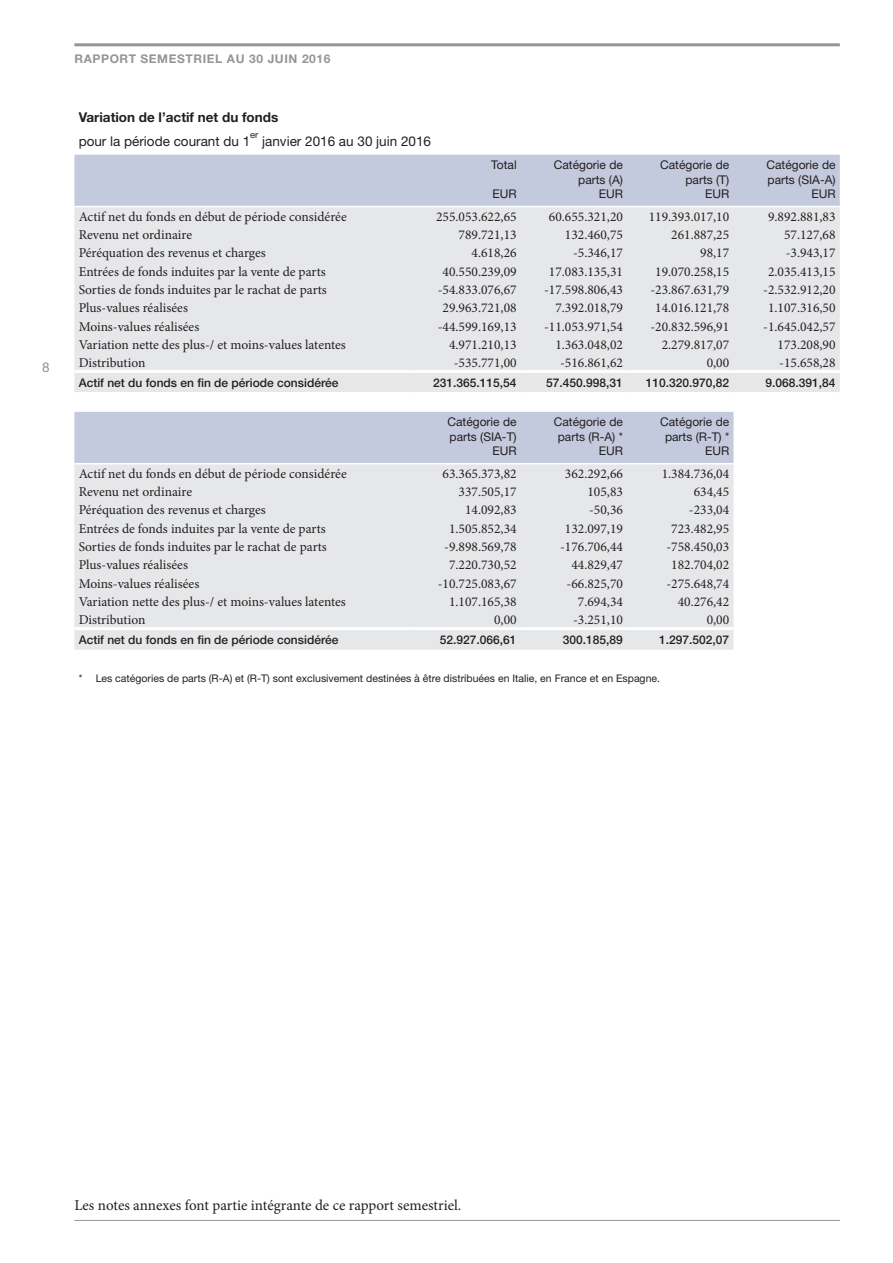
<style>
.page{position:relative;width:893px;height:1263px;background:#fff}
.page>*{position:absolute;margin:0;border:0;box-sizing:border-box;transform-origin:0 0}
.t1{font:15px "Minion Pro";color:#231f20}
.t2{font:13.5px "Minion Pro";color:#231f20}
.Header_White_Anteilk{font:13.5px "Helvetica Neue";color:#231f20}
.Header_White{font:700 13.5px "Helvetica Neue";color:#231f20}
.t3{font:13.5px "Helvetica Neue";color:#939598}
.Titre_Tableau_8pt_co{font:12px/14.4px "Helvetica Neue";color:#231f20;text-align:right}
.GrupEbene3_R_Fett{font:500 12px "Helvetica Neue";color:#231f20}
.GrupEbene3_L_Fett{font:500 12px "Helvetica Neue";color:#231f20}
.t4{font:700 12px "Helvetica Neue";letter-spacing:.05em;color:#939598}
.Body_Footnote{font:10.5px "Helvetica Neue";color:#231f20}
.Header_White_Anteilk-2{font:9.45px "Helvetica Neue";color:#231f20}
</style>
<div class="page">
<hr style="left:74px;top:1220px;width:766px;height:1px;background:#939598">
<hr style="left:74px;top:43px;width:766px;height:3px;background:#939598">
<div style="left:74px;top:155px;width:766px;height:51px;background:#c3cadd"></div>
<svg style="left:74px;top:207px;width:766px;height:443px;background:#e5e6ea"></svg>
<hr style="left:74px;top:463px;width:341px;height:1px;background:#fff">
<hr style="left:415px;top:463px;width:106px;height:1px;background:#fff">
<hr style="left:521px;top:463px;width:106px;height:1px;background:#fff">
<hr style="left:627px;top:463px;width:106px;height:1px;background:#fff">
<hr style="left:733px;top:463px;width:107px;height:1px;background:#fff">
<hr style="left:74px;top:370px;width:341px;height:3px;background:#fff">
<hr style="left:415px;top:370px;width:106px;height:3px;background:#fff">
<hr style="left:521px;top:370px;width:106px;height:3px;background:#fff">
<hr style="left:627px;top:370px;width:106px;height:3px;background:#fff">
<hr style="left:733px;top:370px;width:107px;height:3px;background:#fff">
<hr style="left:74px;top:392px;width:341px;height:3px;background:#fff">
<hr style="left:415px;top:392px;width:106px;height:3px;background:#fff">
<hr style="left:521px;top:392px;width:106px;height:3px;background:#fff">
<hr style="left:627px;top:392px;width:106px;height:3px;background:#fff">
<hr style="left:733px;top:392px;width:107px;height:3px;background:#fff">
<hr style="left:74px;top:627px;width:341px;height:3px;background:#fff">
<hr style="left:415px;top:627px;width:106px;height:3px;background:#fff">
<hr style="left:521px;top:627px;width:106px;height:3px;background:#fff">
<hr style="left:627px;top:627px;width:106px;height:3px;background:#fff">
<hr style="left:733px;top:627px;width:107px;height:3px;background:#fff">
<p class="t3" style="left:42px;top:359px;width:9px">8</p>
<p class="t4" style="left:74px;top:52px;width:258px">RAPPORT SEMESTRIEL AU 30 JUIN 2016</p>
<p class="Header_White" style="left:79px;top:109px;width:201px">Variation de l’actif net du fonds</p>
<p class="Header_White_Anteilk" style="left:79px;top:133px;width:173px">pour la période courant du 1</p>
<p class="Header_White_Anteilk-2" style="left:250px;top:129px;width:10px">er</p>
<p class="Header_White_Anteilk" style="left:262px;top:133px;width:170px">janvier 2016 au 30 juin 2016</p>
<p class="Titre_Tableau_8pt_co" style="left:491px;top:158px;width:27px">Total</p>
<p class="Titre_Tableau_8pt_co" style="left:492px;top:186px;width:26px">EUR</p>
<p class="Titre_Tableau_8pt_co" style="left:554px;top:158px;width:71px">Catégorie de parts (A)</p>
<p class="Titre_Tableau_8pt_co" style="left:599px;top:186px;width:26px">EUR</p>
<p class="Titre_Tableau_8pt_co" style="left:660px;top:158px;width:71px">Catégorie de parts (T)</p>
<p class="Titre_Tableau_8pt_co" style="left:705px;top:186px;width:26px">EUR</p>
<p class="Titre_Tableau_8pt_co" style="left:766px;top:158px;width:71px;text-align:left">Catégorie de parts (SIA-A)</p>
<p class="Titre_Tableau_8pt_co" style="left:811px;top:186px;width:26px">EUR</p>
<p class="t2" style="left:79px;top:207px;width:270px">Actif net du fonds en début de période considérée</p>
<p class="t2" style="left:436px;top:207px;width:82px">255.053.622,65</p>
<p class="t2" style="left:549px;top:207px;width:76px">60.655.321,20</p>
<p class="t2" style="left:649px;top:207px;width:82px">119.393.017,10</p>
<p class="t2" style="left:768px;top:207px;width:69px">9.892.881,83</p>
<p class="t2" style="left:79px;top:226px;width:115px">Revenu net ordinaire</p>
<p class="t2" style="left:459px;top:226px;width:59px">789.721,13</p>
<p class="t2" style="left:565px;top:226px;width:59px">132.460,75</p>
<p class="t2" style="left:671px;top:226px;width:59px">261.887,25</p>
<p class="t2" style="left:784px;top:226px;width:53px">57.127,68</p>
<p class="t2" style="left:79px;top:244px;width:189px">Péréquation des revenus et charges</p>
<p class="t2" style="left:472px;top:244px;width:47px">4.618,26</p>
<p class="t2" style="left:573px;top:244px;width:51px">-5.346,17</p>
<p class="t2" style="left:700px;top:244px;width:30px">98,17</p>
<p class="t2" style="left:786px;top:244px;width:51px">-3.943,17</p>
<p class="t2" style="left:79px;top:262px;width:249px">Entrées de fonds induites par la vente de parts</p>
<p class="t2" style="left:443px;top:262px;width:76px">40.550.239,09</p>
<p class="t2" style="left:549px;top:262px;width:76px">17.083.135,31</p>
<p class="t2" style="left:655px;top:262px;width:76px">19.070.258,15</p>
<p class="t2" style="left:768px;top:262px;width:69px">2.035.413,15</p>
<p class="t2" style="left:79px;top:281px;width:250px">Sorties de fonds induites par le rachat de parts</p>
<p class="t2" style="left:438px;top:281px;width:80px">-54.833.076,67</p>
<p class="t2" style="left:544px;top:281px;width:80px">-17.598.806,43</p>
<p class="t2" style="left:650px;top:281px;width:80px">-23.867.631,79</p>
<p class="t2" style="left:763px;top:281px;width:74px">-2.532.912,20</p>
<p class="t2" style="left:79px;top:299px;width:111px">Plus-values réalisées</p>
<p class="t2" style="left:443px;top:299px;width:76px">29.963.721,08</p>
<p class="t2" style="left:555px;top:299px;width:69px">7.392.018,79</p>
<p class="t2" style="left:655px;top:299px;width:76px">14.016.121,78</p>
<p class="t2" style="left:768px;top:299px;width:69px">1.107.316,50</p>
<p class="t2" style="left:79px;top:317px;width:122px">Moins-values réalisées</p>
<p class="t2" style="left:438px;top:317px;width:80px">-44.599.169,13</p>
<p class="t2" style="left:544px;top:317px;width:80px">-11.053.971,54</p>
<p class="t2" style="left:650px;top:317px;width:80px">-20.832.596,91</p>
<p class="t2" style="left:763px;top:317px;width:74px">-1.645.042,57</p>
<p class="t2" style="left:79px;top:335px;width:269px">Variation nette des plus-/ et moins-values latentes</p>
<p class="t2" style="left:449px;top:335px;width:69px">4.971.210,13</p>
<p class="t2" style="left:555px;top:335px;width:69px">1.363.048,02</p>
<p class="t2" style="left:662px;top:335px;width:69px">2.279.817,07</p>
<p class="t2" style="left:778px;top:335px;width:59px">173.208,90</p>
<p class="t2" style="left:79px;top:354px;width:68px">Distribution</p>
<p class="t2" style="left:454px;top:354px;width:64px">-535.771,00</p>
<p class="t2" style="left:560px;top:354px;width:64px">-516.861,62</p>
<p class="t2" style="left:707px;top:354px;width:24px">0,00</p>
<p class="t2" style="left:779px;top:354px;width:58px">-15.658,28</p>
<p class="GrupEbene3_L_Fett" style="left:79px;top:376px;width:261px">Actif net du fonds en fin de période considérée</p>
<p class="GrupEbene3_R_Fett" style="left:433px;top:376px;width:85px">231.365.115,54</p>
<p class="GrupEbene3_R_Fett" style="left:546px;top:376px;width:78px">57.450.998,31</p>
<p class="GrupEbene3_R_Fett" style="left:646px;top:376px;width:85px">110.320.970,82</p>
<p class="GrupEbene3_R_Fett" style="left:765px;top:376px;width:72px">9.068.391,84</p>
<p class="Titre_Tableau_8pt_co" style="left:448px;top:415px;width:71px;text-align:left">Catégorie de parts (SIA-T)</p>
<p class="Titre_Tableau_8pt_co" style="left:492px;top:444px;width:26px">EUR</p>
<p class="Titre_Tableau_8pt_co" style="left:554px;top:415px;width:71px;text-align:center">Catégorie de parts (R-A) *</p>
<p class="Titre_Tableau_8pt_co" style="left:599px;top:444px;width:26px">EUR</p>
<p class="Titre_Tableau_8pt_co" style="left:660px;top:415px;width:71px;text-align:center">Catégorie de parts (R-T) *</p>
<p class="Titre_Tableau_8pt_co" style="left:705px;top:444px;width:26px">EUR</p>
<p class="t2" style="left:79px;top:464px;width:270px">Actif net du fonds en début de période considérée</p>
<p class="t2" style="left:443px;top:464px;width:76px">63.365.373,82</p>
<p class="t2" style="left:565px;top:464px;width:59px">362.292,66</p>
<p class="t2" style="left:662px;top:464px;width:69px">1.384.736,04</p>
<p class="t2" style="left:79px;top:483px;width:115px">Revenu net ordinaire</p>
<p class="t2" style="left:459px;top:483px;width:59px">337.505,17</p>
<p class="t2" style="left:587px;top:483px;width:37px">105,83</p>
<p class="t2" style="left:694px;top:483px;width:37px">634,45</p>
<p class="t2" style="left:79px;top:501px;width:189px">Péréquation des revenus et charges</p>
<p class="t2" style="left:465px;top:501px;width:53px">14.092,83</p>
<p class="t2" style="left:589px;top:501px;width:35px">-50,36</p>
<p class="t2" style="left:689px;top:501px;width:42px">-233,04</p>
<p class="t2" style="left:79px;top:519px;width:249px">Entrées de fonds induites par la vente de parts</p>
<p class="t2" style="left:449px;top:519px;width:69px">1.505.852,34</p>
<p class="t2" style="left:565px;top:519px;width:59px">132.097,19</p>
<p class="t2" style="left:671px;top:519px;width:59px">723.482,95</p>
<p class="t2" style="left:79px;top:538px;width:250px">Sorties de fonds induites par le rachat de parts</p>
<p class="t2" style="left:444px;top:538px;width:74px">-9.898.569,78</p>
<p class="t2" style="left:560px;top:538px;width:64px">-176.706,44</p>
<p class="t2" style="left:666px;top:538px;width:64px">-758.450,03</p>
<p class="t2" style="left:79px;top:556px;width:111px">Plus-values réalisées</p>
<p class="t2" style="left:449px;top:556px;width:69px">7.220.730,52</p>
<p class="t2" style="left:571px;top:556px;width:53px">44.829,47</p>
<p class="t2" style="left:671px;top:556px;width:59px">182.704,02</p>
<p class="t2" style="left:79px;top:574px;width:122px">Moins-values réalisées</p>
<p class="t2" style="left:438px;top:574px;width:80px">-10.725.083,67</p>
<p class="t2" style="left:567px;top:574px;width:58px">-66.825,70</p>
<p class="t2" style="left:666px;top:574px;width:64px">-275.648,74</p>
<p class="t2" style="left:79px;top:593px;width:269px">Variation nette des plus-/ et moins-values latentes</p>
<p class="t2" style="left:449px;top:593px;width:69px">1.107.165,38</p>
<p class="t2" style="left:578px;top:593px;width:47px">7.694,34</p>
<p class="t2" style="left:678px;top:593px;width:53px">40.276,42</p>
<p class="t2" style="left:79px;top:611px;width:68px">Distribution</p>
<p class="t2" style="left:494px;top:611px;width:24px">0,00</p>
<p class="t2" style="left:573px;top:611px;width:51px">-3.251,10</p>
<p class="t2" style="left:707px;top:611px;width:24px">0,00</p>
<p class="GrupEbene3_L_Fett" style="left:79px;top:633px;width:261px">Actif net du fonds en fin de période considérée</p>
<p class="GrupEbene3_R_Fett" style="left:440px;top:633px;width:78px">52.927.066,61</p>
<p class="GrupEbene3_R_Fett" style="left:563px;top:633px;width:62px">300.185,89</p>
<p class="GrupEbene3_R_Fett" style="left:659px;top:633px;width:72px">1.297.502,07</p>
<p class="Body_Footnote" style="left:79px;top:672px;width:5px">*</p>
<p class="Body_Footnote" style="left:96px;top:672px;width:566px">Les catégories de parts (R-A) et (R-T) sont exclusivement destinées à être distribuées en Italie, en France et en Espagne.</p>
<p class="t1" style="left:74px;top:1195px;width:388px">Les notes annexes font partie intégrante de ce rapport semestriel.</p>
</div>
